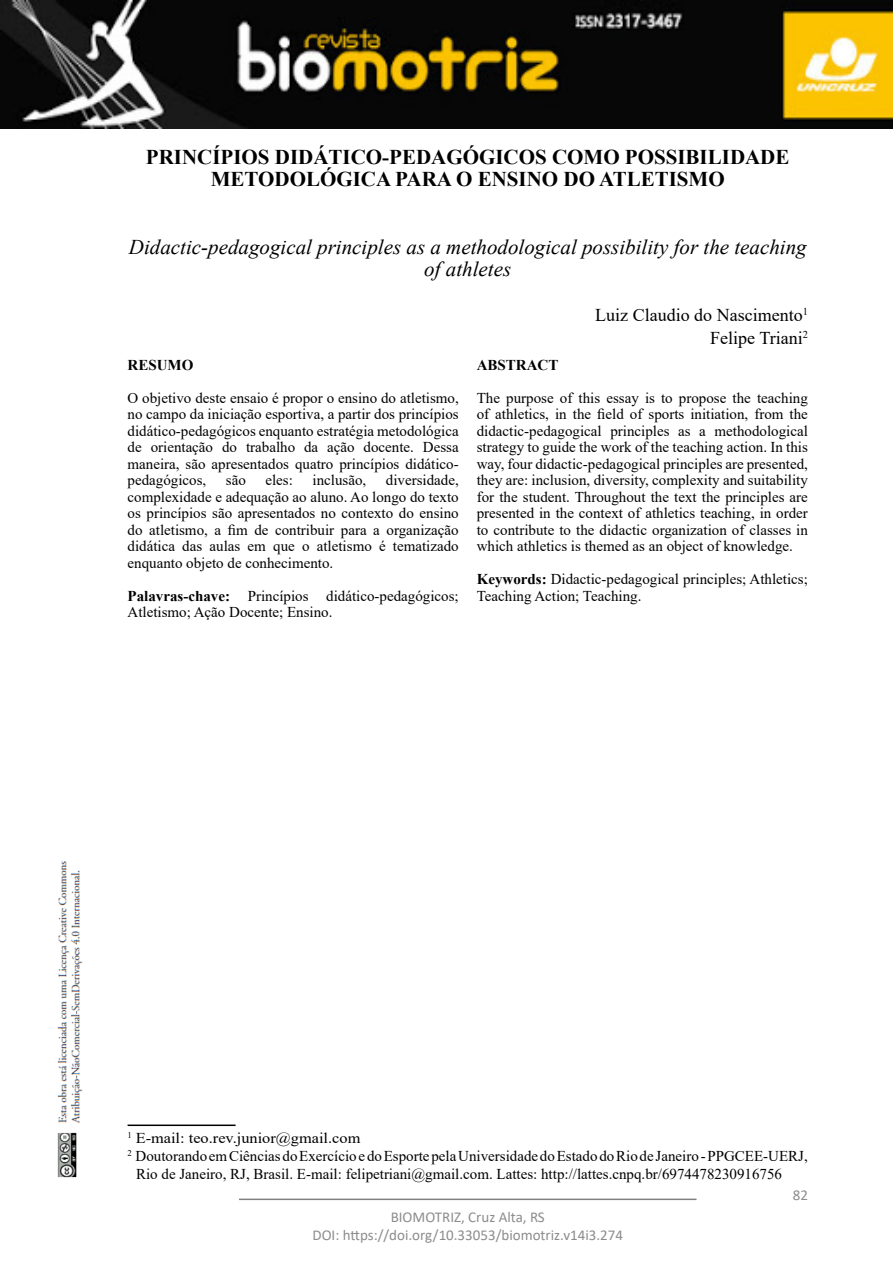
<style>
.page{position:relative;width:893px;height:1263px;background:#fff}
.page>*{position:absolute;margin:0;border:0;box-sizing:border-box;transform-origin:0 0}
.t1{font:italic 21px/22.5px "Times New Roman";color:#000;text-align:center}
.t2{font:700 21px/22.5px "Times New Roman";color:#000;text-align:center}
.t3{font:18px "Times New Roman";color:#000}
.Abstract{font:15px/16.5px "Times New Roman";color:#000}
.t4{font:15px/18px "Calibri";color:#8c8c8c;text-align:center}
.Abstract-2{font:15px "Times New Roman";color:#000;scale:1.09 1}
.Abstract-3{font:700 15px "Times New Roman";color:#000}
.s1{font-weight:700}
</style>
<div class="page">
<hr style="left:239px;top:1198px;width:457px;height:2px;background:#808080">
<img style="left:0;top:0;width:893px;height:129px">
<img style="left:57px;top:861px;width:26px;height:317px">
<hr style="left:128px;top:1124px;width:108px;height:2px;background:#000">
<p class="t2" style="left:146px;top:145px;width:645px">PRINCÍPIOS DIDÁTICO-PEDAGÓGICOS COMO POSSIBILIDADE<br>METODOLÓGICA PARA O ENSINO DO ATLETISMO</p>
<p class="t1" style="left:129px;top:235px;width:679px">Didactic-pedagogical principles as a methodological possibility for the teaching of athletes</p>
<p class="t3" style="left:595px;top:302px;width:214px">Luiz Claudio do Nascimento<sup>1</sup></p>
<p class="t3" style="left:710px;top:325px;width:99px">Felipe Triani<sup>2</sup></p>
<p class="Abstract-3" style="left:128px;top:354px;width:67px">RESUMO</p>
<p class="Abstract" style="left:128px;top:389px;width:333px;text-align:justify">O objetivo deste ensaio é propor o ensino do atletismo, no campo da iniciação esportiva, a partir dos princípios didático-pedagógicos enquanto estratégia metodológica de orientação do trabalho da ação docente. Dessa maneira, são apresentados quatro princípios didático&shy;pedagógicos,</p>
<p class="Abstract" style="left:128px;top:471px;width:333px;text-align:justify;text-indent:258px">diversidade, complexidade e adequação ao aluno. Ao longo do texto os princípios são apresentados no contexto do ensino do atletismo, a fim de contribuir para a organização didática das aulas em que o atletismo é tematizado enquanto objeto de conhecimento.</p>
<p class="Abstract" style="left:128px;top:587px;width:333px"><span class="s1">Palavras-chave:</span> Princípios didático-pedagógicos;<br>Atletismo; Ação Docente; Ensino.</p>
<p class="Abstract" style="left:226px;top:471px;width:21px">são</p>
<p class="Abstract" style="left:265px;top:471px;width:29px">eles:</p>
<p class="Abstract" style="left:313px;top:471px;width:55px">inclusão,</p>
<p class="Abstract-3" style="left:477px;top:354px;width:83px">ABSTRACT</p>
<p class="Abstract" style="left:477px;top:389px;width:333px;text-align:justify">The purpose of this essay is to propose the teaching of athletics, in the field of sports initiation, from the didactic-pedagogical principles as a methodological strategy to guide the work of the teaching action. In this way, four didactic-pedagogical principles are presented, they are: inclusion, diversity, complexity and suitability for the student. Throughout the text the principles are presented in the context of athletics teaching, in order to contribute to the didactic organization of classes in which athletics is themed as an object of knowledge.</p>
<p class="Abstract" style="left:477px;top:570px;width:333px"><span class="s1">Keywords:</span> Didactic-pedagogical principles; Athletics;<br>Teaching Action; Teaching.</p>
<p class="Abstract-2" style="left:128px;top:1128px;width:215px"><sup>1</sup> E-mail: teo.rev.junior@gmail.com</p>
<p class="Abstract" style="left:136px;top:1147px;width:673px;line-height:18px;text-indent:-9px"><sup>2</sup> Doutorando em Ciências do Exercício e do Esporte pela Universidade do Estado do Rio de Janeiro - PPGCEE-UERJ,<br>Rio de Janeiro, RJ, Brasil. E-mail: felipetriani@gmail.com. Lattes: http://lattes.cnpq.br/6974478230916756</p>
<p class="t4" style="left:312px;top:1207px;width:312px">BIOMOTRIZ, Cruz Alta, RS<br>DOI: https://doi.org/10.33053/biomotriz.v14i3.274</p>
<p class="t4" style="left:793px;top:1185px;width:17px">82</p>
</div>
